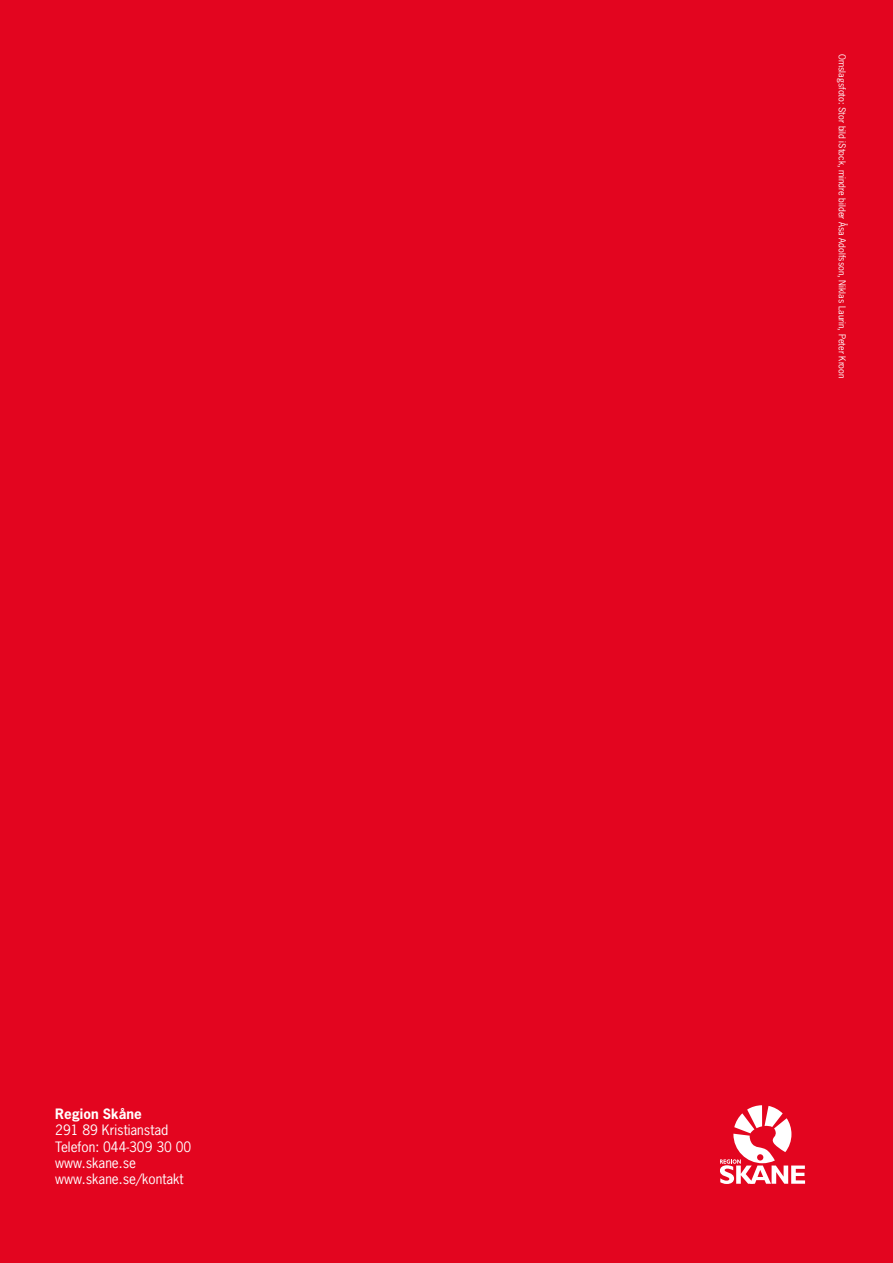
<style>
.page{position:relative;width:893px;height:1263px;background:#e3051f}
.page>*{position:absolute;margin:0;border:0;box-sizing:border-box;transform-origin:0 0}
.t1{font:13.5px/16.2px "News Gothic";color:#fff}
.t2{font:700 13.5px "News Gothic";color:#fff}
.t3{font:9px "News Gothic";color:#fff}
</style>
<div class="page">
<svg style="left:720px;top:1106px;width:85px;height:78px"></svg>
<h1 class="t2" style="left:55px;top:1105px;width:88px">Region Skåne</h1>
<h1 class="t1" style="left:55px;top:1122px;width:138px">291 89 Kristianstad<br>Telefon: 044-309 30 00 www.skane.se www.skane.se/kontakt</h1>
<p class="t3" style="left:848px;top:54px;width:326px;rotate:90deg">Omslagsfoto: Stor bild iStock, mindre bilder Åsa Adolfsson, Niklas Laurin, Peter Kroon</p>
</div>
